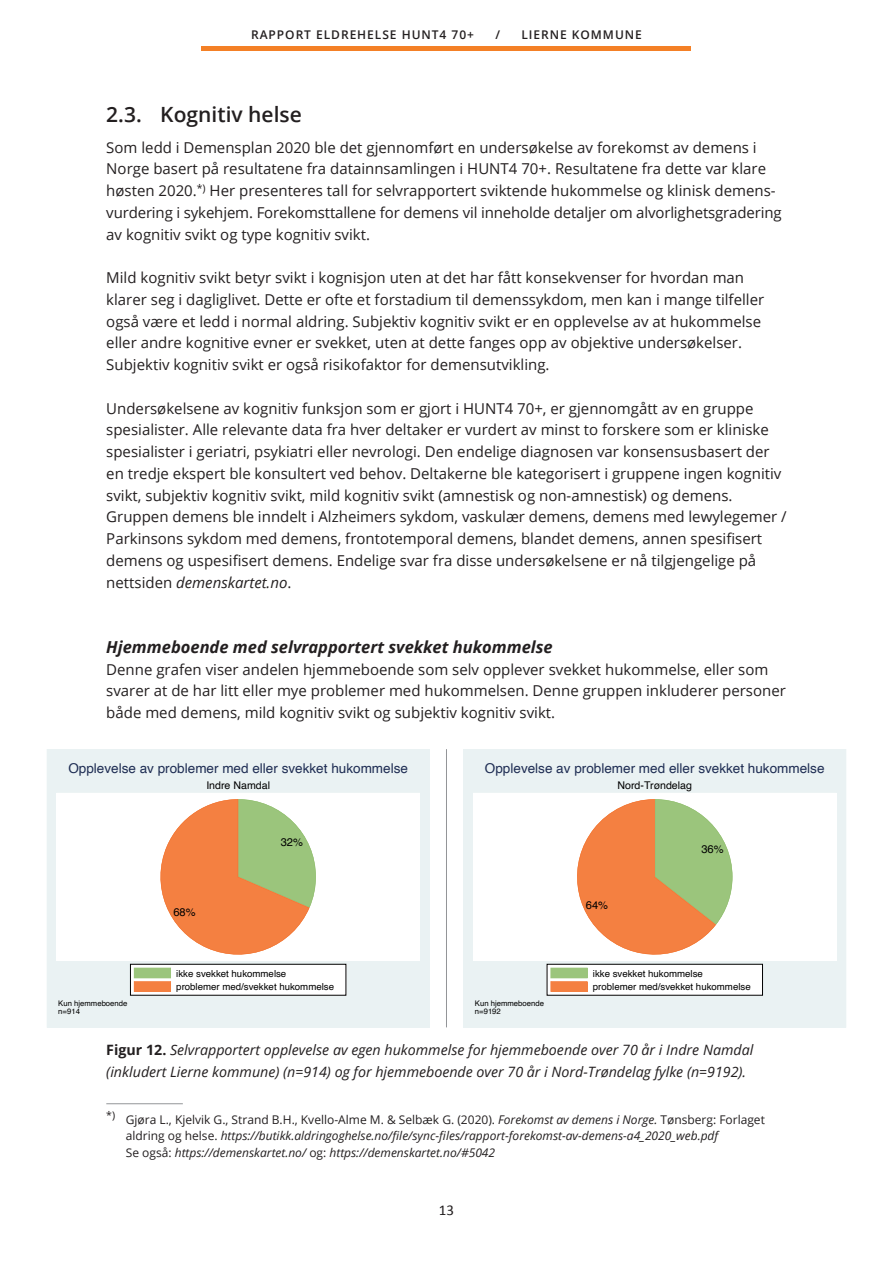
<style>
.page{position:relative;width:893px;height:1263px;background:#fff}
.page>*{position:absolute;margin:0;border:0;box-sizing:border-box;transform-origin:0 0}
.t1{font:600 21px "Open Sans";color:#231f20}
.t2{font:italic 700 16.5px "Open Sans";color:#231f20}
.t3{font:15px/21.8px "Open Sans";color:#231f20}
.t4{font:15px "Calibri";color:#231f20}
.t5{font:italic 14.25px/21.8px "Open Sans";color:#231f20}
.t6{font:13.5px "Helvetica";color:#1e2d53}
.t7{font:italic 12px/16.5px "Open Sans";color:#231f20}
.t8{font:600 12px "Open Sans";letter-spacing:.08em;color:#231f20}
.t9{font:11.1px "Helvetica";color:#000}
.t10{font:10.65px "Helvetica";color:#000}
.t11{font:9.6px/13.5px "Helvetica";color:#000}
.t12{font:7.65px/7.6px "Helvetica";color:#000}
.s1{font-style:italic}
.s2{font-weight:700;font-style:normal}
.s3{font-style:normal}
</style>
<div class="page">
<hr style="left:202px;top:47px;width:489px;height:4px;background:#f48026">
<div style="left:47px;top:749px;width:382px;height:278px;background:#eaf2f3"></div>
<div style="left:57px;top:793px;width:363px;height:168px;background:#fff"></div>
<svg style="left:150px;top:799px;width:166px;height:165px"></svg>
<div style="left:130px;top:964px;width:216px;height:31px;background:#fff"></div>
<div style="left:130px;top:964px;width:216px;height:31px;border:1px solid #000"></div>
<div style="left:134px;top:968px;width:36px;height:10px;background:#9bc57c"></div>
<div style="left:134px;top:982px;width:36px;height:9px;background:#f48041"></div>
<div style="left:463px;top:749px;width:383px;height:278px;background:#eaf2f3"></div>
<div style="left:473px;top:793px;width:363px;height:168px;background:#fff"></div>
<svg style="left:567px;top:799px;width:165px;height:165px"></svg>
<div style="left:547px;top:964px;width:216px;height:31px;background:#fff"></div>
<div style="left:547px;top:964px;width:216px;height:31px;border:1px solid #000"></div>
<div style="left:551px;top:968px;width:36px;height:10px;background:#9bc57c"></div>
<div style="left:551px;top:982px;width:36px;height:9px;background:#f48041"></div>
<hr style="left:446px;top:749px;width:1px;height:278px;background:#939598">
<hr style="left:106px;top:1103px;width:77px;height:1px;background:#939598">
<p class="t8" style="left:251px;top:26px;width:224px">RAPPORT ELDREHELSE HUNT4 70+</p>
<p class="t8" style="left:495px;top:26px;width:6px">/</p>
<p class="t8" style="left:521px;top:26px;width:122px">LIERNE KOMMUNE</p>
<h1 class="t1" style="left:106px;top:100px;width:197px">2.3. Kognitiv helse</h1>
<p class="t3" style="left:106px;top:136px;width:677px">Som ledd i Demensplan 2020 ble det gjennomført en undersøkelse av forekomst av demens i Norge basert på resultatene fra datainnsamlingen i HUNT4 70+. Resultatene fra dette var klare høsten 2020.<sup>*)</sup> Her presenteres tall for selvrapportert sviktende hukommelse og klinisk demens&shy;vurdering i sykehjem. Forekomsttallene for demens vil inneholde detaljer om alvorlighetsgradering av kognitiv svikt og type kognitiv svikt.</p>
<p class="t3" style="left:106px;top:266px;width:659px">Mild kognitiv svikt betyr svikt i kognisjon uten at det har fått konsekvenser for hvordan man klarer seg i dagliglivet. Dette er ofte et forstadium til demenssykdom, men kan i mange tilfeller også være et ledd i normal aldring. Subjektiv kognitiv svikt er en opplevelse av at hukommelse eller andre kognitive evner er svekket, uten at dette fanges opp av objektive undersøkelser.<br>Subjektiv kognitiv svikt er også risikofaktor for demensutvikling.</p>
<p class="t3" style="left:106px;top:397px;width:682px">Undersøkelsene av kognitiv funksjon som er gjort i HUNT4 70+, er gjennomgått av en gruppe spesialister. Alle relevante data fra hver deltaker er vurdert av minst to forskere som er kliniske spesialister i geriatri, psykiatri eller nevrologi. Den endelige diagnosen var konsensusbasert der en tredje ekspert ble konsultert ved behov. Deltakerne ble kategorisert i gruppene ingen kognitiv svikt, subjektiv kognitiv svikt, mild kognitiv svikt (amnestisk og non-amnestisk) og demens.<br>Gruppen demens ble inndelt i Alzheimers sykdom, vaskulær demens, demens med lewylegemer / Parkinsons sykdom med demens, frontotemporal demens, blandet demens, annen spesifisert demens og uspesifisert demens. Endelige svar fra disse undersøkelsene er nå tilgjengelige på nettsiden <span class="s1">demenskartet.no</span>.</p>
<p class="t2" style="left:106px;top:635px;width:448px">Hjemmeboende med selvrapportert svekket hukommelse</p>
<p class="t3" style="left:106px;top:658px;width:681px">Denne grafen viser andelen hjemmeboende som selv opplever svekket hukommelse, eller som svarer at de har litt eller mye problemer med hukommelsen. Denne gruppen inkluderer personer både med demens, mild kognitiv svikt og subjektiv kognitiv svikt.</p>
<p class="t6" style="left:68px;top:757px;width:341px">Opplevelse av problemer med eller svekket hukommelse</p>
<p class="t10" style="left:206px;top:777px;width:65px">Indre Namdal</p>
<p class="t9" style="left:281px;top:833px;width:24px">32%</p>
<p class="t9" style="left:173px;top:904px;width:24px">68%</p>
<p class="t12" style="left:58px;top:1000px;width:71px">Kun hjemmeboende n=914</p>
<p class="t11" style="left:176px;top:967px;width:159px">ikke svekket hukommelse<br>problemer med/svekket hukommelse</p>
<p class="t6" style="left:485px;top:757px;width:341px">Opplevelse av problemer med eller svekket hukommelse</p>
<p class="t10" style="left:617px;top:777px;width:76px">Nord-Trøndelag</p>
<p class="t9" style="left:586px;top:897px;width:24px">64%</p>
<p class="t9" style="left:701px;top:840px;width:24px">36%</p>
<p class="t12" style="left:475px;top:1000px;width:71px">Kun hjemmeboende n=9192</p>
<p class="t11" style="left:593px;top:967px;width:159px">ikke svekket hukommelse<br>problemer med/svekket hukommelse</p>
<p class="t5" style="left:106px;top:1038px;width:649px"><span class="s2">Figur 12.</span> Selvrapportert opplevelse av egen hukommelse for hjemmeboende over 70 år i Indre Namdal (inkludert Lierne kommune) (n=914) og for hjemmeboende over 70 år i Nord-Trøndelag fylke (n=9192).</p>
<p class="t7" style="left:126px;top:1111px;width:641px;text-indent:-19px"><sup>*)</sup> <span class="s3">Gjøra L., Kjelvik G., Strand B.H., Kvello-Alme M. &amp; Selbæk G. (2020).</span> Forekomst av demens i Norge. <span class="s3">Tønsberg: Forlaget aldring og helse.</span> https://butikk.aldringoghelse.no/file/sync-files/rapport-forekomst-av-demens-a4_2020_web.pdf<br><span class="s3">Se også:</span> https://demenskartet.no/ <span class="s3">og:</span> https://demenskartet.no/#5042</p>
<p class="t4" style="left:439px;top:1200px;width:17px">13</p>
</div>
